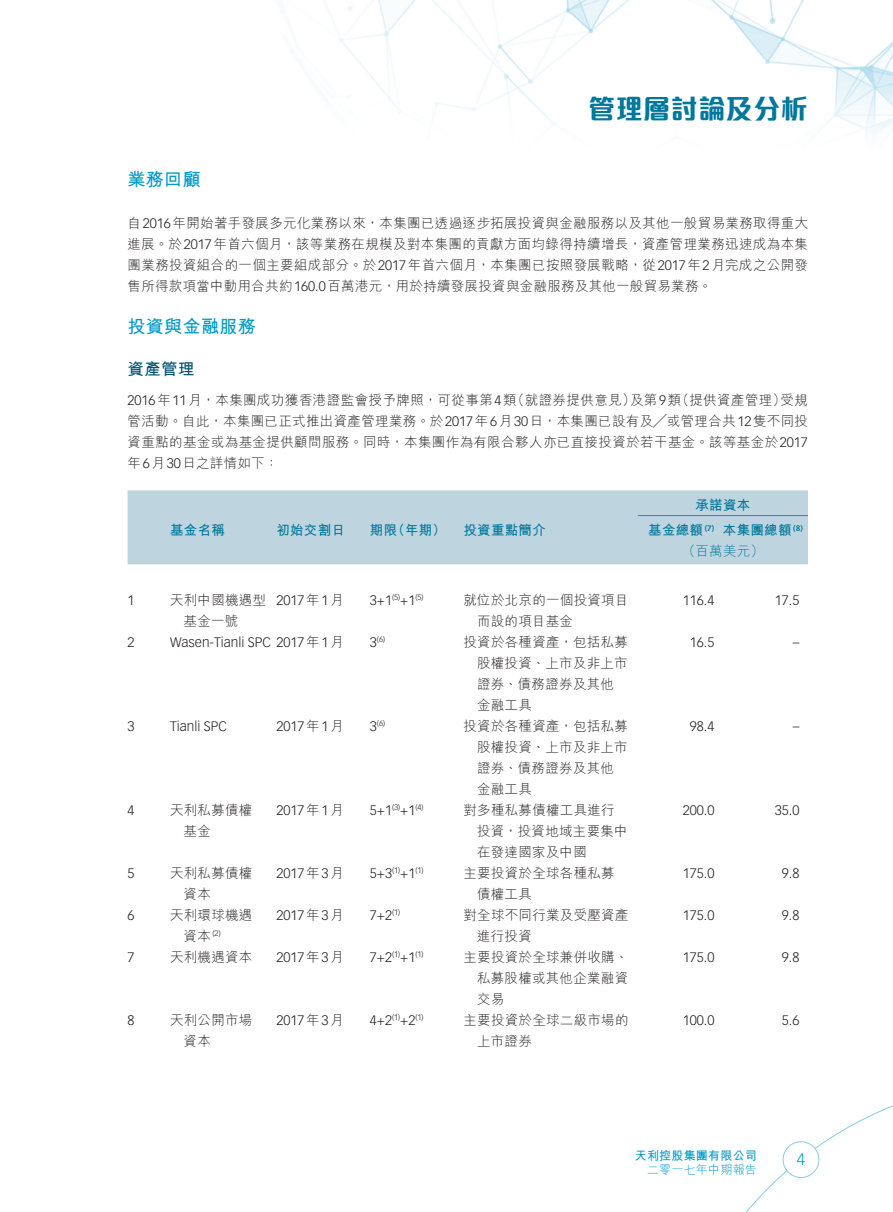
<style>
.page{position:relative;width:893px;height:1212px;background:#fff}
.page>*{position:absolute;margin:0;border:0;box-sizing:border-box;transform-origin:0 0}
.t1{font:800 27px "M Elle HK";letter-spacing:.02em;color:#00779b}
._01_H1{font:700 18px "M Hei HK";letter-spacing:.02em;color:#009bc8}
._02_H2{font:700 16.5px "M Hei HK";color:#00536e}
.t2{font:300 16.5px "Avenir LT Std";color:#009bc8}
._00_txt{font:300 13.5px/21px "M Hei HK";letter-spacing:.03em;color:#231f20;text-align:justify}
._50_Table_txt{font:300 13.5px "M Hei HK";letter-spacing:.02em;color:#231f20}
._50_Table_txt-2{font:300 13.5px "Vectora LT Std";color:#231f20}
._50_Table_txt-3{font:700 13.5px "M Hei HK";letter-spacing:.02em;color:#00779b}
._50_Table_txt-4{font:300 13.5px "M Hei HK";color:#00779b}
.t3{font:700 12px "M Hei HK";letter-spacing:.02em;color:#009bc8}
.t4{font:300 12px "M Hei HK";letter-spacing:.02em;color:#009bc8}
._50_Table_txt-5{font:300 7.8px "Vectora LT Std";color:#231f20}
._50_Table_txt-6{font:700 7.8px "Vectora LT Std";color:#00779b}
.s1{font-family:"Vectora LT Std"}
.s2{font-family:"M Hei HK"}
.s3{font-size:13.5px}
</style>
<div class="page">
<img style="left:281px;top:0;width:612px;height:134px">
<div style="left:783px;top:1141px;width:36px;height:37px;border:1px solid #87cde6;border-radius:50%"></div>
<svg style="left:746px;top:1169px;width:42px;height:43px"></svg>
<svg style="left:814px;top:1105px;width:79px;height:44px"></svg>
<div style="left:128px;top:490px;width:680px;height:74px;background:#bed5e0"></div>
<hr style="left:638px;top:515px;width:170px;height:1px;background:#009bc8">
<p class="t1" style="left:588px;top:95px;width:221px">管理層討論及分析</p>
<p class="_01_H1" style="left:128px;top:166px;width:75px">業務回顧</p>
<p class="_00_txt" style="left:128px;top:213px;width:682px">自<span class="s1">2016</span>年開始著手發展多元化業務以來，本集團已透過逐步拓展投資與金融服務以及其他一般貿易業務取得重大進展。於<span class="s1">2017</span>年首六個月，該等業務在規模及對本集團的貢獻方面均錄得持續增長，資產管理業務迅速成為本集團業務投資組合的一個主要組成部分。於<span class="s1">2017</span>年首六個月，本集團已按照發展戰略，從<span class="s1">2017</span>年<span class="s1">2</span>月完成之公開發售所得款項當中動用合共約<span class="s1">160.0</span>百萬港元，用於持續發展投資與金融服務及其他一般貿易業務。</p>
<p class="_01_H1" style="left:128px;top:313px;width:130px">投資與金融服務</p>
<p class="_02_H2" style="left:128px;top:357px;width:68px">資產管理</p>
<p class="_00_txt" style="left:781px;top:389px;width:29px">受規</p>
<p class="_00_txt" style="left:128px;top:389px;width:682px;text-align:left"><span class="s1">2016</span>年<span class="s1">11</span>月，本集團成功獲香港證監會授予牌照，可從事第<span class="s1">4</span> （類就證券提供意見）<br>管活動。自此，本集團已正式推出資產管理業務。於<span class="s1">2017</span>年<span class="s1">6</span>月<span class="s1">30</span>日，本集團已設有及╱或管理合共<span class="s1">12</span>隻不同投資重點的基金或為基金提供顧問服務。同時，本集團作為有限合夥人亦已直接投資於若干基金。該等基金於<span class="s1">2017</span>年<span class="s1">6</span>月<span class="s1">30</span>日之詳情如下：</p>
<p class="_50_Table_txt-3" style="left:695px;top:495px;width:56px">承諾資本</p>
<p class="_50_Table_txt-6" style="left:793px;top:523px;width:11px">(8)</p>
<p class="_00_txt" style="left:630px;top:389px;width:158px">及第<span class="s1">9</span> （類提供資產管理）</p>
<p class="_50_Table_txt-3" style="left:463px;top:520px;width:84px">投資重點簡介</p>
<p class="_50_Table_txt-3" style="left:170px;top:520px;width:56px">基金名稱</p>
<p class="_50_Table_txt-3" style="left:648px;top:520px;width:56px">基金總額</p>
<p class="_50_Table_txt-3" style="left:723px;top:520px;width:70px">本集團總額</p>
<p class="_50_Table_txt-3" style="left:276px;top:520px;width:70px">初始交割日</p>
<p class="_50_Table_txt-3" style="left:392px;top:520px;width:56px">（年期）</p>
<p class="_50_Table_txt-3" style="left:370px;top:520px;width:29px">期限</p>
<p class="_50_Table_txt-6" style="left:705px;top:523px;width:11px">)7(</p>
<p class="_50_Table_txt-4" style="left:682px;top:544px;width:83px">（百萬美元(</p>
<p class="_50_Table_txt-2" style="left:128px;top:592px;width:9px">1</p>
<p class="_50_Table_txt" style="left:170px;top:593px;width:98px">天利中國機遇型</p>
<p class="_50_Table_txt-2" style="left:276px;top:592px;width:69px">2017<span class="s2">年</span>1<span class="s2">月</span></p>
<p class="_50_Table_txt" style="left:463px;top:593px;width:166px">就位於北京的一個投資項目</p>
<p class="_50_Table_txt-5" style="left:392px;top:593px;width:10px">(5)</p>
<p class="_50_Table_txt-5" style="left:415px;top:593px;width:10px">)5(</p>
<p class="_50_Table_txt-2" style="left:370px;top:592px;width:24px">3+1</p>
<p class="_50_Table_txt-2" style="left:400px;top:592px;width:17px">+1</p>
<p class="_50_Table_txt-2" style="left:683px;top:592px;width:33px">116.4</p>
<p class="_50_Table_txt-2" style="left:775px;top:592px;width:26px">17.5</p>
<p class="_50_Table_txt" style="left:184px;top:614px;width:56px">基金一號</p>
<p class="_50_Table_txt" style="left:477px;top:614px;width:98px">而設的項目基金</p>
<p class="_50_Table_txt-2" style="left:128px;top:634px;width:9px">2</p>
<p class="_50_Table_txt-2" style="left:170px;top:634px;width:175px">Wasen-Tianli SPC 2017 <span class="s2">年</span>1<span class="s2">月</span></p>
<p class="_50_Table_txt-5" style="left:370px;top:635px;width:17px">)6(<span class="s3">3</span></p>
<p class="_50_Table_txt" style="left:463px;top:635px;width:166px">投資於各種資產，包括私募</p>
<p class="_50_Table_txt-2" style="left:690px;top:634px;width:26px">16.5</p>
<p class="_50_Table_txt-2" style="left:793px;top:634px;width:8px">–</p>
<p class="_50_Table_txt" style="left:477px;top:656px;width:152px">股權投資、上市及非上市</p>
<p class="_50_Table_txt" style="left:477px;top:677px;width:138px">證券、債務證券及其他</p>
<p class="_50_Table_txt" style="left:477px;top:698px;width:56px">金融工具</p>
<p class="_50_Table_txt-2" style="left:128px;top:718px;width:9px">3</p>
<p class="_50_Table_txt-2" style="left:170px;top:718px;width:59px">Tianli SPC</p>
<p class="_50_Table_txt-2" style="left:276px;top:718px;width:69px">2017<span class="s2">年</span>1<span class="s2">月</span></p>
<p class="_50_Table_txt-5" style="left:370px;top:719px;width:17px">)6(<span class="s3">3</span></p>
<p class="_50_Table_txt" style="left:463px;top:719px;width:166px">投資於各種資產，包括私募</p>
<p class="_50_Table_txt-2" style="left:690px;top:718px;width:26px">98.4</p>
<p class="_50_Table_txt-2" style="left:793px;top:718px;width:8px">–</p>
<p class="_50_Table_txt" style="left:477px;top:740px;width:152px">股權投資、上市及非上市</p>
<p class="_50_Table_txt" style="left:477px;top:761px;width:138px">證券、債務證券及其他</p>
<p class="_50_Table_txt" style="left:477px;top:782px;width:56px">金融工具</p>
<p class="_50_Table_txt-2" style="left:128px;top:802px;width:9px">4</p>
<p class="_50_Table_txt" style="left:170px;top:803px;width:84px">天利私募債權</p>
<p class="_50_Table_txt-2" style="left:276px;top:802px;width:69px">2017<span class="s2">年</span>1<span class="s2">月</span></p>
<p class="_50_Table_txt" style="left:463px;top:803px;width:153px">對多種私募債權工具進行</p>
<p class="_50_Table_txt-5" style="left:392px;top:803px;width:10px">(3)</p>
<p class="_50_Table_txt-5" style="left:415px;top:803px;width:10px">)4(</p>
<p class="_50_Table_txt-2" style="left:370px;top:802px;width:24px">5+1</p>
<p class="_50_Table_txt-2" style="left:400px;top:802px;width:17px">+1</p>
<p class="_50_Table_txt-2" style="left:683px;top:802px;width:33px">200.0</p>
<p class="_50_Table_txt-2" style="left:775px;top:802px;width:26px">35.0</p>
<p class="_50_Table_txt" style="left:184px;top:824px;width:29px">基金</p>
<p class="_50_Table_txt" style="left:477px;top:824px;width:152px">投資，投資地域主要集中</p>
<p class="_50_Table_txt" style="left:477px;top:845px;width:111px">在發達國家及中國</p>
<p class="_50_Table_txt-2" style="left:128px;top:865px;width:9px">5</p>
<p class="_50_Table_txt" style="left:170px;top:866px;width:84px">天利私募債權</p>
<p class="_50_Table_txt-2" style="left:276px;top:865px;width:69px">2017<span class="s2">年</span>3<span class="s2">月</span></p>
<p class="_50_Table_txt" style="left:463px;top:866px;width:153px">主要投資於全球各種私募</p>
<p class="_50_Table_txt-5" style="left:392px;top:866px;width:10px">(1)</p>
<p class="_50_Table_txt-5" style="left:415px;top:866px;width:10px">)1(</p>
<p class="_50_Table_txt-2" style="left:370px;top:865px;width:24px">5+3</p>
<p class="_50_Table_txt-2" style="left:400px;top:865px;width:17px">+1</p>
<p class="_50_Table_txt-2" style="left:683px;top:865px;width:33px">175.0</p>
<p class="_50_Table_txt-2" style="left:782px;top:865px;width:19px">9.8</p>
<p class="_50_Table_txt" style="left:184px;top:887px;width:29px">資本</p>
<p class="_50_Table_txt" style="left:477px;top:887px;width:56px">債權工具</p>
<p class="_50_Table_txt-2" style="left:128px;top:907px;width:9px">6</p>
<p class="_50_Table_txt" style="left:170px;top:908px;width:84px">天利環球機遇</p>
<p class="_50_Table_txt-2" style="left:276px;top:907px;width:69px">2017<span class="s2">年</span>3<span class="s2">月</span></p>
<p class="_50_Table_txt-5" style="left:392px;top:908px;width:10px">)1(</p>
<p class="_50_Table_txt-2" style="left:370px;top:907px;width:24px">7+2</p>
<p class="_50_Table_txt" style="left:463px;top:908px;width:166px">對全球不同行業及受壓資產</p>
<p class="_50_Table_txt-2" style="left:683px;top:907px;width:33px">175.0</p>
<p class="_50_Table_txt-2" style="left:782px;top:907px;width:19px">9.8</p>
<p class="_50_Table_txt" style="left:184px;top:929px;width:29px">資本</p>
<p class="_50_Table_txt-5" style="left:213px;top:929px;width:10px">(2)</p>
<p class="_50_Table_txt" style="left:477px;top:929px;width:56px">進行投資</p>
<p class="_50_Table_txt-2" style="left:128px;top:949px;width:9px">7</p>
<p class="_50_Table_txt" style="left:463px;top:950px;width:166px">主要投資於全球兼併收購、</p>
<p class="_50_Table_txt" style="left:170px;top:950px;width:84px">天利機遇資本</p>
<p class="_50_Table_txt-2" style="left:276px;top:949px;width:69px">2017<span class="s2">年</span>3<span class="s2">月</span></p>
<p class="_50_Table_txt-5" style="left:392px;top:950px;width:10px">(1)</p>
<p class="_50_Table_txt-5" style="left:415px;top:950px;width:10px">)1(</p>
<p class="_50_Table_txt-2" style="left:370px;top:949px;width:24px">7+2</p>
<p class="_50_Table_txt-2" style="left:400px;top:949px;width:17px">+1</p>
<p class="_50_Table_txt-2" style="left:683px;top:949px;width:33px">175.0</p>
<p class="_50_Table_txt-2" style="left:782px;top:949px;width:19px">9.8</p>
<p class="_50_Table_txt" style="left:477px;top:971px;width:153px">私募股權或其他企業融資</p>
<p class="_50_Table_txt" style="left:477px;top:992px;width:29px">交易</p>
<p class="_50_Table_txt-2" style="left:128px;top:1012px;width:9px">8</p>
<p class="_50_Table_txt" style="left:170px;top:1013px;width:84px">天利公開市場</p>
<p class="_50_Table_txt-2" style="left:276px;top:1012px;width:69px">2017<span class="s2">年</span>3<span class="s2">月</span></p>
<p class="_50_Table_txt" style="left:463px;top:1013px;width:166px">主要投資於全球二級市場的</p>
<p class="_50_Table_txt-5" style="left:392px;top:1013px;width:10px">(1)</p>
<p class="_50_Table_txt-5" style="left:415px;top:1013px;width:10px">)1(</p>
<p class="_50_Table_txt-2" style="left:370px;top:1012px;width:24px">4+2</p>
<p class="_50_Table_txt-2" style="left:400px;top:1012px;width:17px">+2</p>
<p class="_50_Table_txt-2" style="left:683px;top:1012px;width:33px">100.0</p>
<p class="_50_Table_txt-2" style="left:782px;top:1012px;width:19px">5.6</p>
<p class="_50_Table_txt" style="left:184px;top:1034px;width:29px">資本</p>
<p class="_50_Table_txt" style="left:477px;top:1034px;width:56px">上市證券</p>
<p class="t3" style="left:635px;top:1147px;width:124px">天利控股集團有限公司</p>
<p class="t2" style="left:797px;top:1150px;width:10px">4</p>
<p class="t4" style="left:647px;top:1164px;width:111px">二零一七年中期報告</p>
</div>
